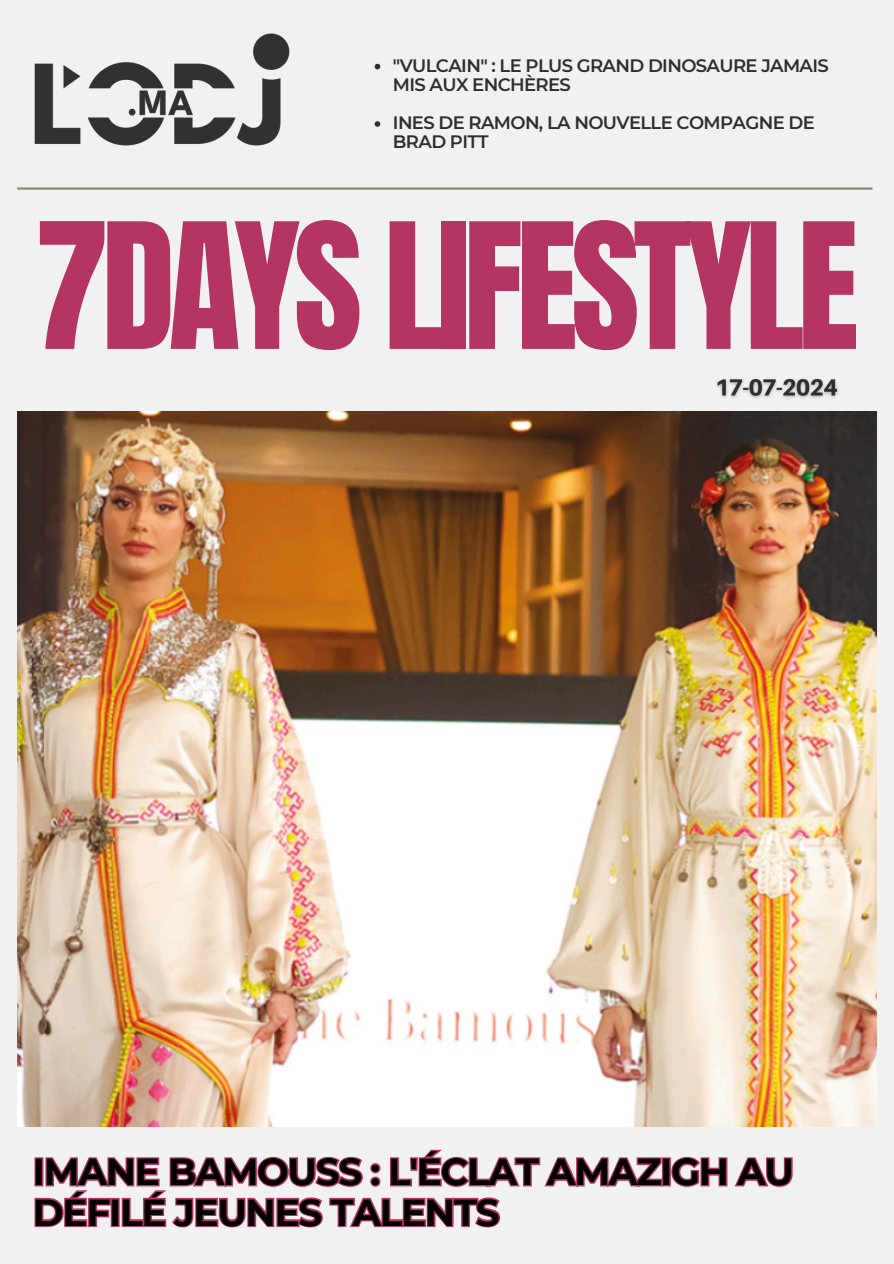
<style>
.page{position:relative;width:894px;height:1264px;background:#fff}
.page>*{position:absolute;margin:0;border:0;box-sizing:border-box;transform-origin:0 0}
.t1{font:148.5px "Anton";letter-spacing:-.045em;color:#b43464}
.t2{font:700 37.5px/40.5px "Montserrat";letter-spacing:-.035em;color:#000}
.t3{font:600 18px/19.2px "Montserrat";letter-spacing:-.035em;color:#2e2e2e}
</style>
<div class="page">
<div style="left:0;top:0;width:893px;height:1263px;background:#f1f1f1"></div>
<img style="left:17px;top:412px;width:859px;height:714px">
<hr style="left:17px;top:187px;width:855px;height:3px;background:#908a71">
<img style="left:34px;top:33px;width:256px;height:113px">
<img style="left:716px;top:378px;width:122px;height:21px">
<svg style="left:34px;top:1149px;width:759px;height:79px"></svg>
<svg style="left:374px;top:64px;width:6px;height:5px"></svg>
<svg style="left:374px;top:121px;width:6px;height:6px"></svg>
<h1 class="t3" style="left:393px;top:56px;width:437px">"VULCAIN" : LE PLUS GRAND DINOSAURE JAMAIS<br>MIS AUX ENCHÈRES</h1>
<h2 class="t3" style="left:393px;top:113px;width:423px">INES DE RAMON, LA NOUVELLE COMPAGNE DE<br>BRAD PITT</h2>
<p class="t1" style="left:35px;top:180px;width:825px">7DAYS LIFESTYLE</p>
<p class="t2" style="left:33px;top:1151px;width:762px">IMANE BAMOUSS : L'ÉCLAT AMAZIGH AU<br>DÉFILÉ JEUNES TALENTS</p>
</div>
